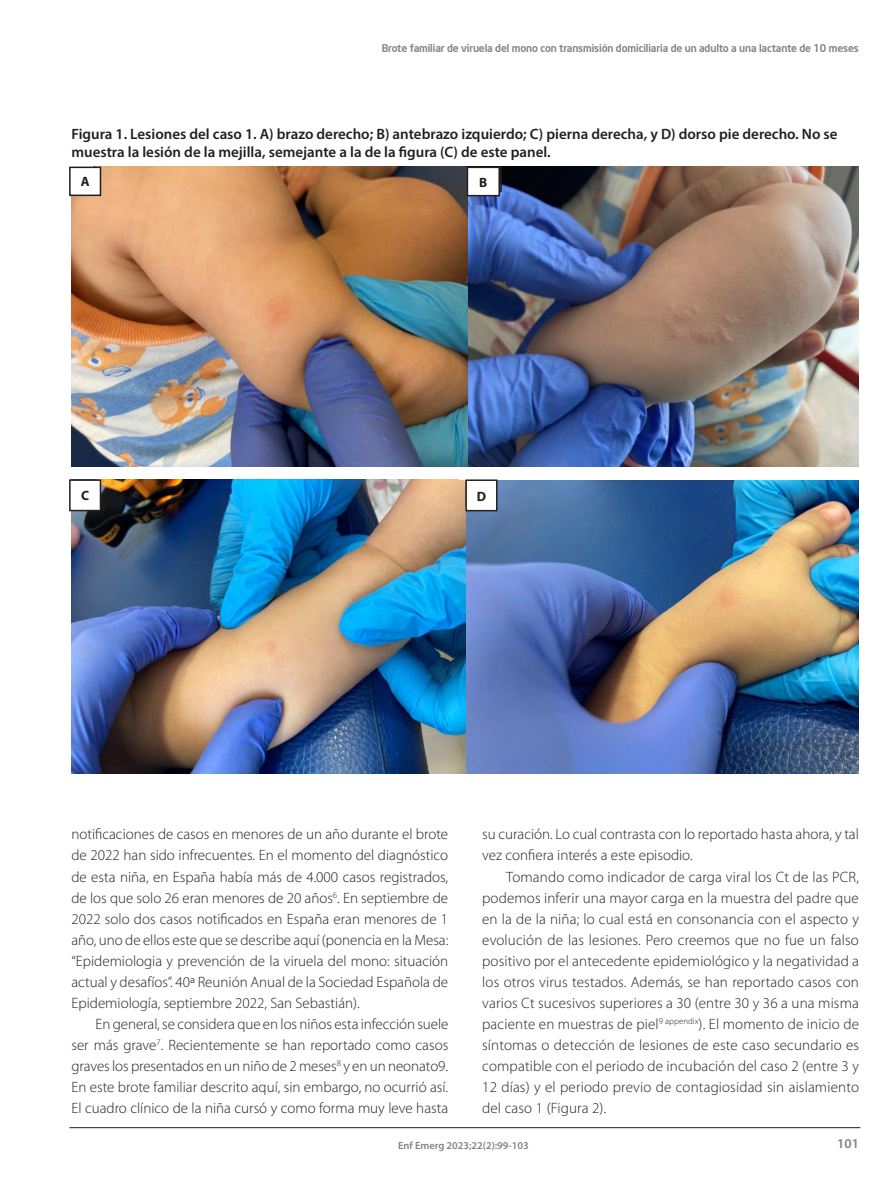
<style>
.page{position:relative;width:893px;height:1191px;background:#fff}
.page>*{position:absolute;margin:0;border:0;box-sizing:border-box;transform-origin:0 0}
.C__de_texto{font:300 15px/21px "Myriad Pro";color:#231f20;text-align:justify}
.Titol_Tabla{font:600 15px/18px "Myriad Pro";color:#231f20}
.Taula_OK{font:700 13.5px "Myriad Pro";color:#231f20}
.t1{font:600 13.5px "Myriad Pro";color:#808285}
.t2{font:500 10.5px "Neo Sans Intel";letter-spacing:-.01em;color:#808285}
.t3{font:600 10.5px "Myriad Pro";color:#808285}
</style>
<div class="page">
<hr style="left:69px;top:1127px;width:791px;height:1px;background:#231f20">
<img style="left:71px;top:167px;width:788px;height:299px">
<img style="left:71px;top:479px;width:788px;height:294px">
<div style="left:471px;top:167px;width:31px;height:25px;border:2px solid #231f20"></div>
<div style="left:70px;top:167px;width:30px;height:28px;background:#fff"></div>
<div style="left:69px;top:167px;width:32px;height:29px;border:2px solid #231f20"></div>
<div style="left:467px;top:167px;width:33px;height:29px;border:2px solid #231f20"></div>
<div style="left:70px;top:480px;width:30px;height:30px;background:#fff"></div>
<div style="left:69px;top:479px;width:32px;height:32px;border:2px solid #231f20"></div>
<div style="left:466px;top:480px;width:31px;height:30px;background:#fff"></div>
<div style="left:465px;top:479px;width:33px;height:32px;border:2px solid #231f20"></div>
<svg style="left:71px;top:167px;width:24px;height:27px"></svg>
<svg style="left:470px;top:167px;width:30px;height:26px"></svg>
<svg style="left:71px;top:480px;width:25px;height:29px"></svg>
<p class="t2" style="left:382px;top:41px;width:479px">Brote familiar de viruela del mono con transmisión domiciliaria de un adulto a una lactante de 10 meses</p>
<p class="Titol_Tabla" style="left:71px;top:124px;width:768px">Figura 1. Lesiones del caso 1. A) brazo derecho; B) antebrazo izquierdo; C) pierna derecha, y D) dorso pie derecho. No se muestra la lesión de la mejilla, semejante a la de la figura (C) de este panel.</p>
<p class="Taula_OK" style="left:81px;top:173px;width:10px">A</p>
<p class="Taula_OK" style="left:479px;top:173px;width:10px">B</p>
<p class="Taula_OK" style="left:81px;top:487px;width:10px">C</p>
<p class="Taula_OK" style="left:477px;top:487px;width:11px">D</p>
<p class="C__de_texto" style="left:71px;top:824px;width:378px">notificaciones de casos en menores de un año durante el brote de 2022 han sido infrecuentes. En el momento del diagnóstico de esta niña, en España había más de 4.000 casos registrados, de los que solo 26 eran menores de 20 años<sup>6</sup>. En septiembre de 2022 solo dos casos notificados en España eran menores de 1 año, uno de ellos este que se describe aquí (ponencia en la Mesa: “Epidemiologia y prevención de la viruela del mono: situación actual y desafíos”. 40ª Reunión Anual de la Sociedad Española de Epidemiología, septiembre 2022, San Sebastián).</p>
<p class="C__de_texto" style="left:71px;top:1013px;width:378px;text-indent:24px">En general, se considera que en los niños esta infección suele ser más grave<sup>7</sup>. Recientemente se han reportado como casos graves los presentados en un niño de 2 meses<sup>8</sup> y en un neonato9.<br>En este brote familiar descrito aquí, sin embargo, no ocurrió así.<br>El cuadro clínico de la niña cursó y como forma muy leve hasta</p>
<p class="C__de_texto" style="left:482px;top:824px;width:378px">su curación. Lo cual contrasta con lo reportado hasta ahora, y tal vez confiera interés a este episodio.</p>
<p class="C__de_texto" style="left:482px;top:866px;width:378px;text-indent:24px">Tomando como indicador de carga viral los Ct de las PCR, podemos inferir una mayor carga en la muestra del padre que en la de la niña; lo cual está en consonancia con el aspecto y evolución de las lesiones. Pero creemos que no fue un falso positivo por el antecedente epidemiológico y la negatividad a los otros virus testados. Además, se han reportado casos con varios Ct sucesivos superiores a 30 (entre 30 y 36 a una misma paciente en muestras de piel<sup>9</sup> <sup>appendix</sup>). El momento de inicio de síntomas o detección de lesiones de este caso secundario es compatible con el periodo de incubación del caso 2 (entre 3 y 12 días) y el periodo previo de contagiosidad sin aislamiento del caso 1 (Figura 2).</p>
<p class="t3" style="left:398px;top:1138px;width:132px">Enf Emerg 2023;22(2):99-103</p>
<p class="t1" style="left:837px;top:1135px;width:23px">101</p>
</div>
